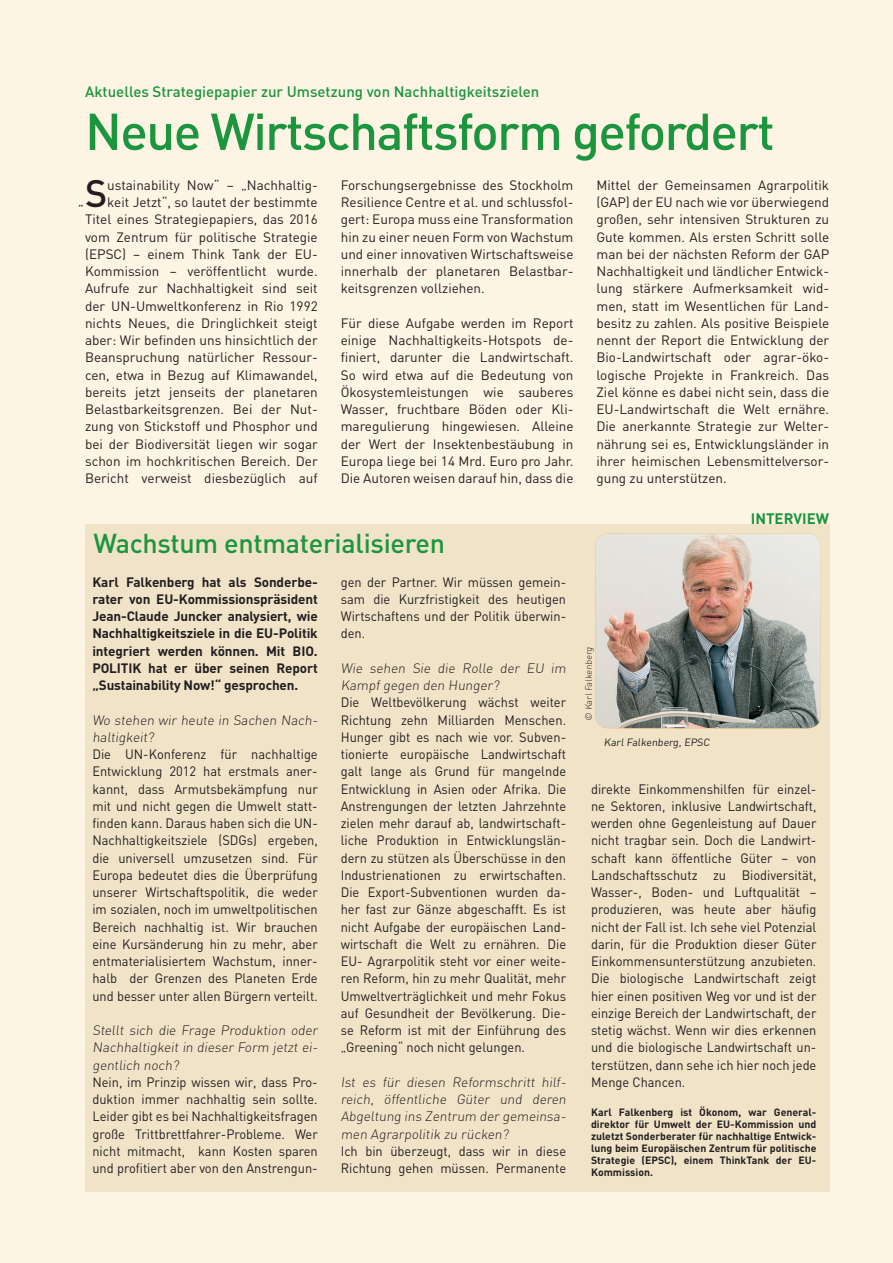
<style>
.page{position:relative;width:893px;height:1263px;background:#fef4e4}
.page>*{position:absolute;margin:0;border:0;box-sizing:border-box;transform-origin:0 0}
.t1{font:500 51px "DIN";letter-spacing:-.03em;color:#1b953e}
.t2{font:500 37.8px "DIN";color:#231f20}
.t3{font:500 27px "DIN";letter-spacing:-.01em;color:#1b953e}
.t4{font:500 15px "DIN";color:#1b953e}
.t5{font:700 15px "DIN";color:#1b953e}
.t6{font:13.5px/17.2px "DIN";color:#231f20;text-align:justify;scale:.95 1}
.t7{font:13.5px/17.2px "DIN";color:#231f20;text-align:justify}
.t8{font:300 13.5px/17.2px "DIN";color:#231f20}
.t9{font:700 13.5px/17.2px "DIN";letter-spacing:-.01em;color:#231f20;text-align:justify}
.t10{font:700 10.5px/12px "DIN";color:#231f20;text-align:justify}
.t11{font:10.5px "DIN";color:#231f20}
.t12{font:300 9px "DIN";color:#231f20}
</style>
<div class="page">
<div style="left:85px;top:524px;width:744px;height:668px;background:#f0e3c7"></div>
<img style="left:595px;top:533px;width:226px;height:195px">
<p class="t4" style="left:85px;top:82px;width:456px">Aktuelles Strategiepapier zur Umsetzung von Nachhaltigkeitszielen</p>
<h1 class="t1" style="left:85px;top:99px;width:691px">Neue Wirtschaftsform gefordert</h1>
<p class="t7" style="left:85px;top:176px;width:234px;text-align:right">ustainability Now“ – „Nachhaltig&shy;keit Jetzt“, so lautet der bestimmte Titel eines Strategiepapiers, das 2016 vom Zentrum für politische Strategie (EPSC) – einem Think Tank der EU-Kommission – veröffentlicht wurde.<br>Aufrufe zur Nachhaltigkeit sind seit der UN-Umweltkonferenz in Rio 1992 nichts Neues, die Dringlichkeit steigt aber: Wir befinden uns hinsichtlich der Beanspruchung natürlicher Ressour&shy;cen, etwa in Bezug auf Klimawandel, bereits jetzt jenseits der planetaren Belastbarkeitsgrenzen. Bei der Nut&shy;zung von Stickstoff und Phosphor und bei der Biodiversität liegen wir sogar schon im hochkritischen Bereich. Der Bericht verweist diesbezüglich auf</p>
<p class="t7" style="left:341px;top:176px;width:234px">Forschungsergebnisse des Stockholm Resilience Centre et al. und schlussfol&shy;gert: Europa muss eine Transformation hin zu einer neuen Form von Wachstum und einer innovativen Wirtschaftsweise innerhalb der planetaren Belastbar&shy;keitsgrenzen vollziehen.</p>
<h2 class="t2" style="left:85px;top:169px;width:24px">S</h2>
<p class="t7" style="left:78px;top:192px;width:7px">„</p>
<p class="t7" style="left:341px;top:314px;width:234px">Für diese Aufgabe werden im Report einige Nachhaltigkeits-Hotspots de&shy;finiert, darunter die Landwirtschaft.<br>So wird etwa auf die Bedeutung von Ökosystemleistungen wie sauberes Wasser, fruchtbare Böden oder Kli&shy;maregulierung hingewiesen. Alleine der Wert der Insektenbestäubung in Europa liege bei 14 Mrd. Euro pro Jahr.<br>Die Autoren weisen darauf hin, dass die</p>
<h3 class="t3" style="left:94px;top:526px;width:353px">Wachstum entmaterialisieren</h3>
<p class="t9" style="left:92px;top:572px;width:227px">Karl Falkenberg hat als Sonderbe&shy;rater von EU-Kommissionspräsident Jean-Claude Juncker analysiert, wie Nachhaltigkeitsziele in die EU-Politik integriert werden können. Mit BIO.<br>POLITIK hat er über seinen Report „Sustainability Now!“ gesprochen.</p>
<p class="t8" style="left:92px;top:711px;width:229px">Wo stehen wir heute in Sachen Nach&shy;haltigkeit?</p>
<p class="t6" style="left:92px;top:745px;width:239px">Die UN-Konferenz für nachhaltige Entwicklung 2012 hat erstmals aner&shy;kannt, dass Armutsbekämpfung nur mit und nicht gegen die Umwelt statt&shy;finden kann. Daraus haben sich die UN-Nachhaltigkeitsziele (SDGs) ergeben, die universell umzusetzen sind. Für Europa bedeutet dies die Überprüfung unserer Wirtschaftspolitik, die weder im sozialen, noch im umweltpolitischen Bereich nachhaltig ist. Wir brauchen eine Kursänderung hin zu mehr, aber entmaterialisiertem Wachstum, inner&shy;halb der Grenzen des Planeten Erde und besser unter allen Bürgern verteilt.</p>
<p class="t8" style="left:92px;top:1021px;width:229px;text-align:justify">Stellt sich die Frage Produktion oder Nachhaltigkeit in dieser Form jetzt ei&shy;gentlich noch?</p>
<p class="t6" style="left:92px;top:1073px;width:239px">Nein, im Prinzip wissen wir, dass Pro&shy;duktion immer nachhaltig sein sollte.<br>Leider gibt es bei Nachhaltigkeitsfragen große Trittbrettfahrer-Probleme. Wer nicht mitmacht, kann Kosten sparen und profitiert aber von den Anstrengun-</p>
<p class="t6" style="left:341px;top:573px;width:239px">gen der Partner. Wir müssen gemein&shy;sam die Kurzfristigkeit des heutigen Wirtschaftens und der Politik überwin&shy;den.</p>
<p class="t8" style="left:341px;top:659px;width:229px">Wie sehen Sie die Rolle der EU im<br>Kampf gegen den Hunger?</p>
<p class="t6" style="left:341px;top:694px;width:239px">Die Weltbevölkerung wächst weiter Richtung zehn Milliarden Menschen.<br>Hunger gibt es nach wie vor. Subven&shy;tionierte europäische Landwirtschaft galt lange als Grund für mangelnde Entwicklung in Asien oder Afrika. Die Anstrengungen der letzten Jahrzehnte zielen mehr darauf ab, landwirtschaft&shy;liche Produktion in Entwicklungslän&shy;dern zu stützen als Überschüsse in den Industrienationen zu erwirtschaften.<br>Die Export-Subventionen wurden da&shy;her fast zur Gänze abgeschafft. Es ist nicht Aufgabe der europäischen Land&shy;wirtschaft die Welt zu ernähren. Die EU- Agrarpolitik steht vor einer weite&shy;ren Reform, hin zu mehr Qualität, mehr Umweltverträglichkeit und mehr Fokus auf Gesundheit der Bevölkerung. Die&shy;se Reform ist mit der Einführung des „Greening“ noch nicht gelungen.</p>
<p class="t8" style="left:341px;top:1073px;width:229px;text-align:justify">Ist es für diesen Reformschritt hilf&shy;reich, öffentliche Güter und deren Abgeltung ins Zentrum der gemeinsa&shy;men Agrarpolitik zu rücken?</p>
<p class="t6" style="left:341px;top:1142px;width:239px">Ich bin überzeugt, dass wir in diese<br>Richtung gehen müssen. Permanente</p>
<p class="t7" style="left:596px;top:176px;width:234px">Mittel der Gemeinsamen Agrarpolitik (GAP) der EU nach wie vor überwiegend großen, sehr intensiven Strukturen zu Gute kommen. Als ersten Schritt solle man bei der nächsten Reform der GAP Nachhaltigkeit und ländlicher Entwick&shy;lung stärkere Aufmerksamkeit wid&shy;men, statt im Wesentlichen für Land&shy;besitz zu zahlen. Als positive Beispiele nennt der Report die Entwicklung der Bio-Landwirtschaft oder agrar-öko&shy;logische Projekte in Frankreich. Das Ziel könne es dabei nicht sein, dass die EU-Landwirtschaft die Welt ernähre.<br>Die anerkannte Strategie zur Welter&shy;nährung sei es, Entwicklungsländer in ihrer heimischen Lebensmittelversor&shy;gung zu unterstützen.</p>
<p class="t5" style="left:751px;top:509px;width:80px">INTERVIEW</p>
<p class="t12" style="left:583px;top:721px;width:75px;rotate:-90deg">© Karl Falkenberg</p>
<p class="t11" style="left:604px;top:736px;width:109px">Karl Falkenberg, EPSC</p>
<p class="t6" style="left:591px;top:780px;width:239px">direkte Einkommenshilfen für einzel&shy;ne Sektoren, inklusive Landwirtschaft, werden ohne Gegenleistung auf Dauer nicht tragbar sein. Doch die Landwirt&shy;schaft kann öffentliche Güter – von Landschaftsschutz zu Biodiversität, Wasser-, Boden- und Luftqualität – produzieren, was heute aber häufig nicht der Fall ist. Ich sehe viel Potenzial darin, für die Produktion dieser Güter Einkommensunterstützung anzubieten.<br>Die biologische Landwirtschaft zeigt hier einen positiven Weg vor und ist der einzige Bereich der Landwirtschaft, der stetig wächst. Wenn wir dies erkennen und die biologische Landwirtschaft un&shy;terstützen, dann sehe ich hier noch jede Menge Chancen.</p>
<p class="t10" style="left:591px;top:1106px;width:227px">Karl Falkenberg ist Ökonom, war General&shy;direktor für Umwelt der EU-Kommission und zuletzt Sonderberater für nachhaltige Entwick&shy;lung beim Europäischen Zentrum für politische Strategie (EPSC), einem ThinkTank der EU-Kommission.</p>
</div>
